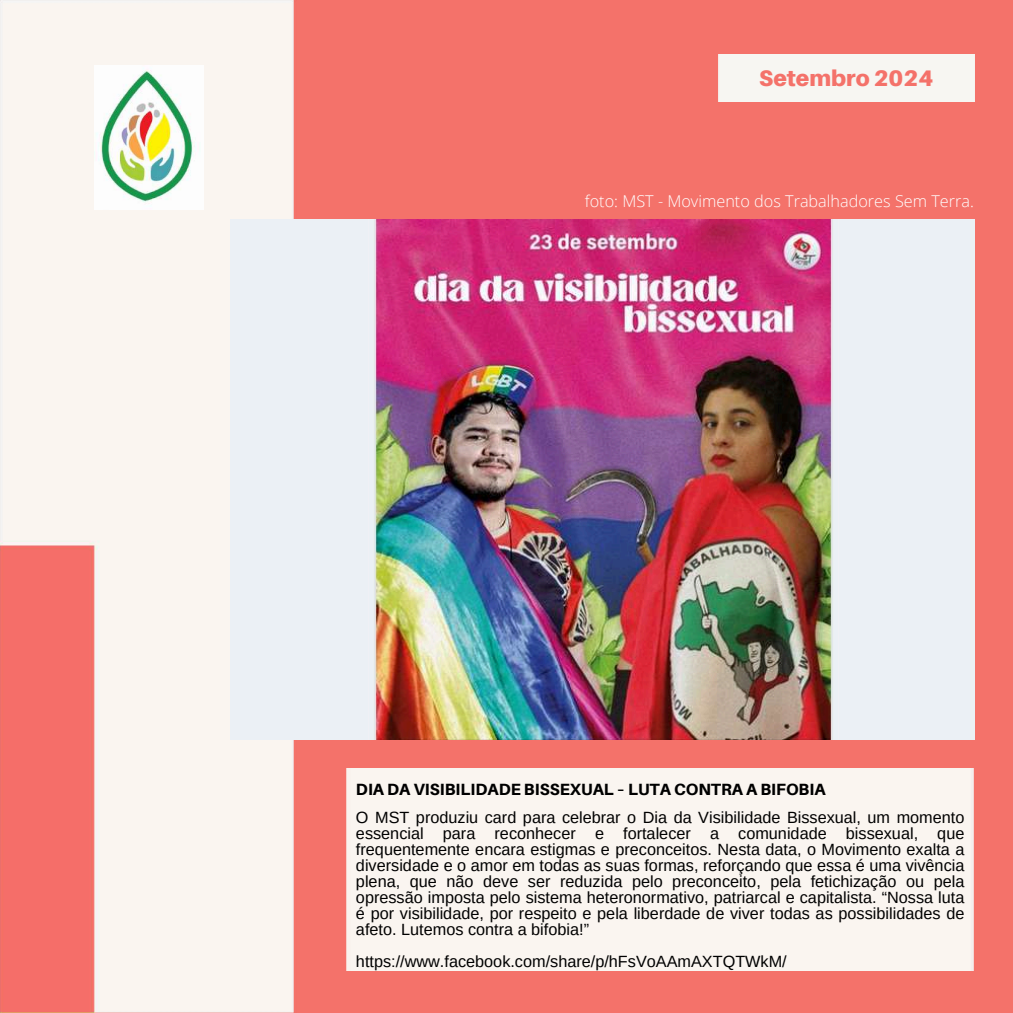
<style>
.page{position:relative;width:1013px;height:1013px;background:#fff}
.page>*{position:absolute;margin:0;border:0;box-sizing:border-box;transform-origin:0 0}
.t1{font:900 22.5px "Aileron";color:#f4726a}
.t2{font:16.25px/16px "Arimo";color:#000;text-align:justify}
.t3{font:800 16.25px "Aileron";color:#000}
.t4{font:300 16.25px "Open Sans";color:#fff}
</style>
<div class="page">
<div style="left:0;top:0;width:1012px;height:1012px;background:#f4726a"></div>
<div style="left:718px;top:54px;width:256px;height:47px;background:#f7f6f2"></div>
<div style="left:346px;top:768px;width:627px;height:202px;background:#faf5f0"></div>
<img style="left:0;top:0;width:299px;height:1012px">
<img style="left:230px;top:219px;width:744px;height:520px">
<img style="left:95px;top:65px;width:108px;height:145px">
<h1 class="t1" style="left:759px;top:64px;width:175px">Setembro 2024</h1>
<p class="t4" style="left:585px;top:189px;width:390px">foto: MST - Movimento dos Trabalhadores Sem Terra.</p>
<p class="t3" style="left:356px;top:779px;width:471px">DIA DA VISIBILIDADE BISSEXUAL – LUTA CONTRA A BIFOBIA</p>
<p class="t2" style="left:356px;top:809px;width:610px">O MST produziu card para celebrar o Dia da Visibilidade Bissexual, um momento essencial para reconhecer e fortalecer a comunidade bissexual, que frequentemente encara estigmas e preconceitos. Nesta data, o Movimento exalta a diversidade e o amor em todas as suas formas, reforçando que essa é uma vivência plena, que não deve ser reduzida pelo preconceito, pela fetichização ou pela opressão imposta pelo sistema heteronormativo, patriarcal e capitalista. “Nossa luta é por visibilidade, por respeito e pela liberdade de viver todas as possibilidades de afeto. Lutemos contra a bifobia!”</p>
<p class="t2" style="left:356px;top:952px;width:432px">https://www.facebook.com/share/p/hFsVoAAmAXTQTWkM/</p>
</div>
